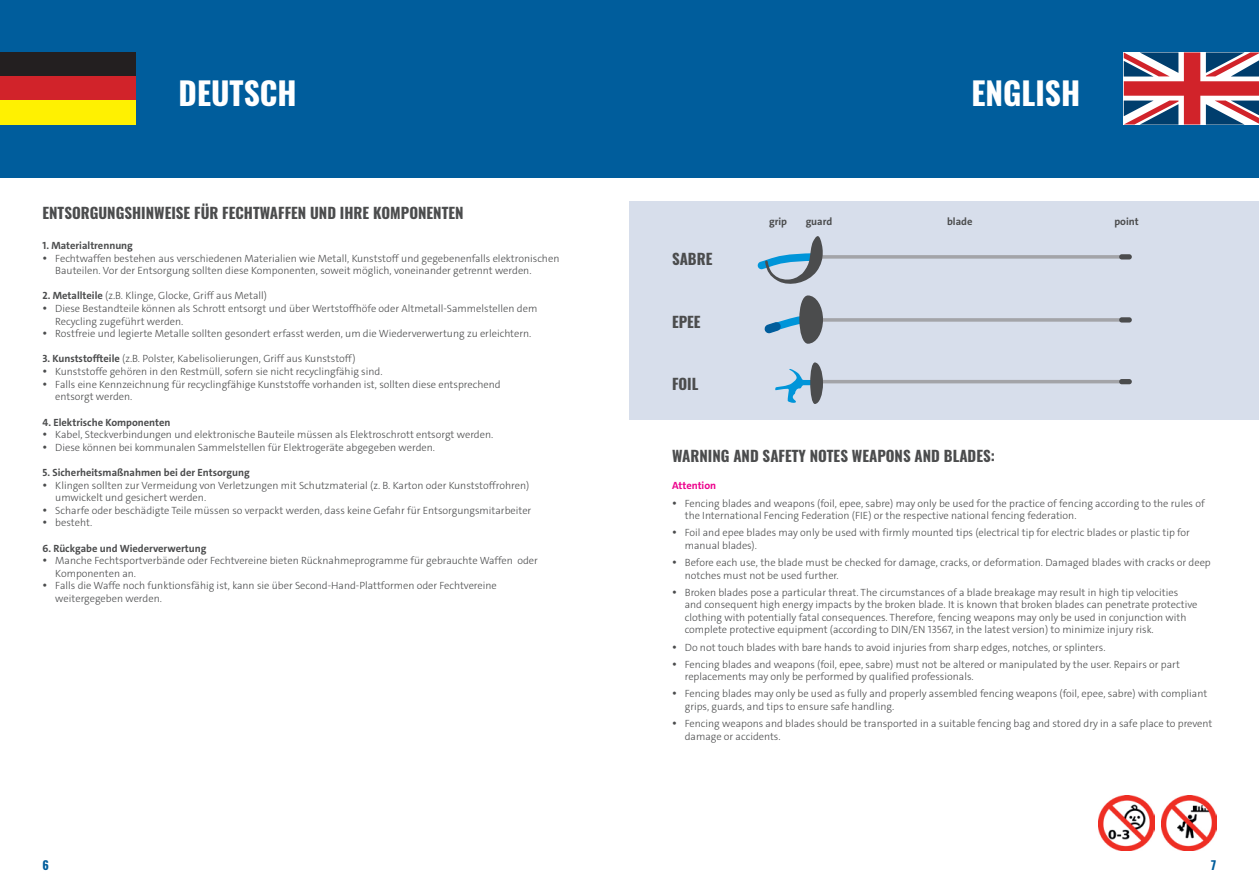
<style>
.page{position:relative;width:1259px;height:893px;background:#fff}
.page>*{position:absolute;margin:0;border:0;box-sizing:border-box;transform-origin:0 0}
.t1{font:700 31.5px "Oswald";color:#fff}
.t2{font:700 15px "Oswald";color:#4b4c4d}
.t3{font:700 12px "Oswald";color:#005d9c}
.t4{font:300 10.5px/12.6px "The Sans C4 s";color:#4b4c4d}
.t5{font:700 10.5px "The Sans C4 s";color:#4b4c4d}
.t6{font:700 10.5px "The Sans";color:#4b4c4d}
.t7{font:700 10.5px "The Sans";color:#ed028c}
.s1{font-weight:700}
</style>
<div class="page">
<div style="left:0;top:0;width:1259px;height:177px;background:#005d9c"></div>
<img style="left:1098px;top:795px;width:56px;height:55px">
<img style="left:1161px;top:795px;width:55px;height:55px">
<div style="left:0;top:52px;width:135px;height:25px;background:#231f20"></div>
<div style="left:0;top:77px;width:135px;height:24px;background:#d1232a"></div>
<div style="left:0;top:101px;width:135px;height:24px;background:#fff101"></div>
<svg style="left:1123px;top:52px;width:136px;height:73px;background:#ae7a88"></svg>
<div style="left:629px;top:201px;width:630px;height:219px;background:#d7deeb"></div>
<svg style="left:757px;top:236px;width:374px;height:48px"></svg>
<div style="left:1119px;top:254px;width:12px;height:5px;background:#4b4c4d;border-radius:3px"></div>
<hr style="left:818px;top:380px;width:313px;height:3px;background:#a3a4a8;border-radius:2px">
<svg style="left:764px;top:295px;width:367px;height:49px"></svg>
<svg style="left:775px;top:362px;width:48px;height:42px"></svg>
<div style="left:1119px;top:317px;width:12px;height:6px;background:#4b4c4d;border-radius:3px"></div>
<div style="left:1119px;top:379px;width:12px;height:5px;background:#4b4c4d;border-radius:3px"></div>
<h1 class="t1" style="left:179px;top:71px;width:120px">DEUTSCH</h1>
<h2 class="t2" style="left:43px;top:203px;width:422px">ENTSORGUNGSHINWEISE FÜR FECHTWAFFEN UND IHRE KOMPONENTEN</h2>
<p class="t5" style="left:43px;top:239px;width:92px">1. Materialtrennung</p>
<p class="t4" style="left:55px;top:252px;width:505px">Fechtwaffen bestehen aus verschiedenen Materialien wie Metall, Kunststoff und gegebenenfalls elektronischen<br>Bauteilen. Vor der Entsorgung sollten diese Komponenten, soweit möglich, voneinander getrennt werden.</p>
<p class="t4" style="left:55px;top:290px;width:483px;text-indent:-13px"><span class="s1">2. Metallteile</span> (z.B. Klinge, Glocke, Griff aus Metall)<br>Diese Bestandteile können als Schrott entsorgt und über Wertstoffhöfe oder Altmetall-Sammelstellen dem Recycling zugeführt werden.<br>Rostfreie und legierte Metalle sollten gesondert erfasst werden, um die Wiederverwertung zu erleichtern.</p>
<p class="t4" style="left:55px;top:353px;width:447px;text-indent:-13px"><span class="s1">3. Kunststoffteile</span> (z.B. Polster, Kabelisolierungen, Griff aus Kunststoff)<br>Kunststoffe gehören in den Restmüll, sofern sie nicht recyclingfähig sind.<br>Falls eine Kennzeichnung für recyclingfähige Kunststoffe vorhanden ist, sollten diese entsprechend entsorgt werden.</p>
<p class="t5" style="left:43px;top:415px;width:130px">4. Elektrische Komponenten</p>
<p class="t4" style="left:55px;top:428px;width:439px">Kabel, Steckverbindungen und elektronische Bauteile müssen als Elektroschrott entsorgt werden.<br>Diese können bei kommunalen Sammelstellen für Elektrogeräte abgegeben werden.</p>
<p class="t5" style="left:43px;top:466px;width:209px">5. Sicherheitsmaßnahmen bei der Entsorgung</p>
<p class="t4" style="left:55px;top:479px;width:477px">Klingen sollten zur Vermeidung von Verletzungen mit Schutzmaterial (z. B. Karton oder Kunststoffrohren) umwickelt und gesichert werden.<br>Scharfe oder beschädigte Teile müssen so verpackt werden, dass keine Gefahr für Entsorgungsmitarbeiter besteht.</p>
<p class="t5" style="left:43px;top:541px;width:165px">6. Rückgabe und Wiederverwertung</p>
<p class="t4" style="left:55px;top:554px;width:484px">Manche Fechtsportverbände oder Fechtvereine bieten Rücknahmeprogramme für gebrauchte Waffen oder Komponenten an.<br>Falls die Waffe noch funktionsfähig ist, kann sie über Second-Hand-Plattformen oder Fechtvereine weitergegeben werden.</p>
<h1 class="t1" style="left:971px;top:71px;width:110px">ENGLISH</h1>
<h2 class="t2" style="left:672px;top:249px;width:42px">SABRE</h2>
<h2 class="t2" style="left:672px;top:312px;width:30px">EPEE</h2>
<h2 class="t2" style="left:672px;top:374px;width:28px">FOIL</h2>
<p class="t6" style="left:769px;top:215px;width:20px">grip</p>
<p class="t6" style="left:805px;top:215px;width:28px">guard</p>
<p class="t6" style="left:947px;top:215px;width:27px">blade</p>
<p class="t6" style="left:1114px;top:215px;width:26px">point</p>
<h2 class="t2" style="left:672px;top:446px;width:324px">WARNING AND SAFETY NOTES WEAPONS AND BLADES:</h2>
<p class="t7" style="left:672px;top:479px;width:46px">Attention</p>
<p class="t4" style="left:685px;top:497px;width:521px">Fencing blades and weapons (foil, epee, sabre) may only be used for the practice of fencing according to the rules of the International Fencing Federation (FIE) or the respective national fencing federation.</p>
<p class="t4" style="left:685px;top:526px;width:507px">Foil and epee blades may only be used with firmly mounted tips (electrical tip for electric blades or plastic tip for manual blades).</p>
<p class="t4" style="left:685px;top:556px;width:527px">Before each use, the blade must be checked for damage, cracks, or deformation. Damaged blades with cracks or deep notches must not be used further.</p>
<p class="t4" style="left:685px;top:586px;width:514px">Broken blades pose a particular threat. The circumstances of a blade breakage may result in high tip velocities and consequent high energy impacts by the broken blade. It is known that broken blades can penetrate protective clothing with potentially fatal consequences. Therefore, fencing weapons may only be used in conjunction with complete protective equipment (according to DIN/EN 13567, in the latest version) to minimize injury risk.</p>
<p class="t4" style="left:685px;top:638px;width:496px;line-height:17.1px">Do not touch blades with bare hands to avoid injuries from sharp edges, notches, or splinters.<br>Fencing blades and weapons (foil, epee, sabre) must not be altered or manipulated by the user. Repairs or part</p>
<p class="t4" style="left:685px;top:668px;width:524px;line-height:17.1px">replacements may only be performed by qualified professionals.<br>Fencing blades may only be used as fully and properly assembled fencing weapons (foil, epee, sabre) with compliant</p>
<p class="t4" style="left:685px;top:698px;width:529px;line-height:17.1px">grips, guards, and tips to ensure safe handling.<br>Fencing weapons and blades should be transported in a suitable fencing bag and stored dry in a safe place to prevent</p>
<p class="t4" style="left:685px;top:730px;width:97px">damage or accidents.</p>
<p class="t3" style="left:43px;top:857px;width:8px">6</p>
<p class="t3" style="left:1210px;top:857px;width:8px">7</p>
</div>
